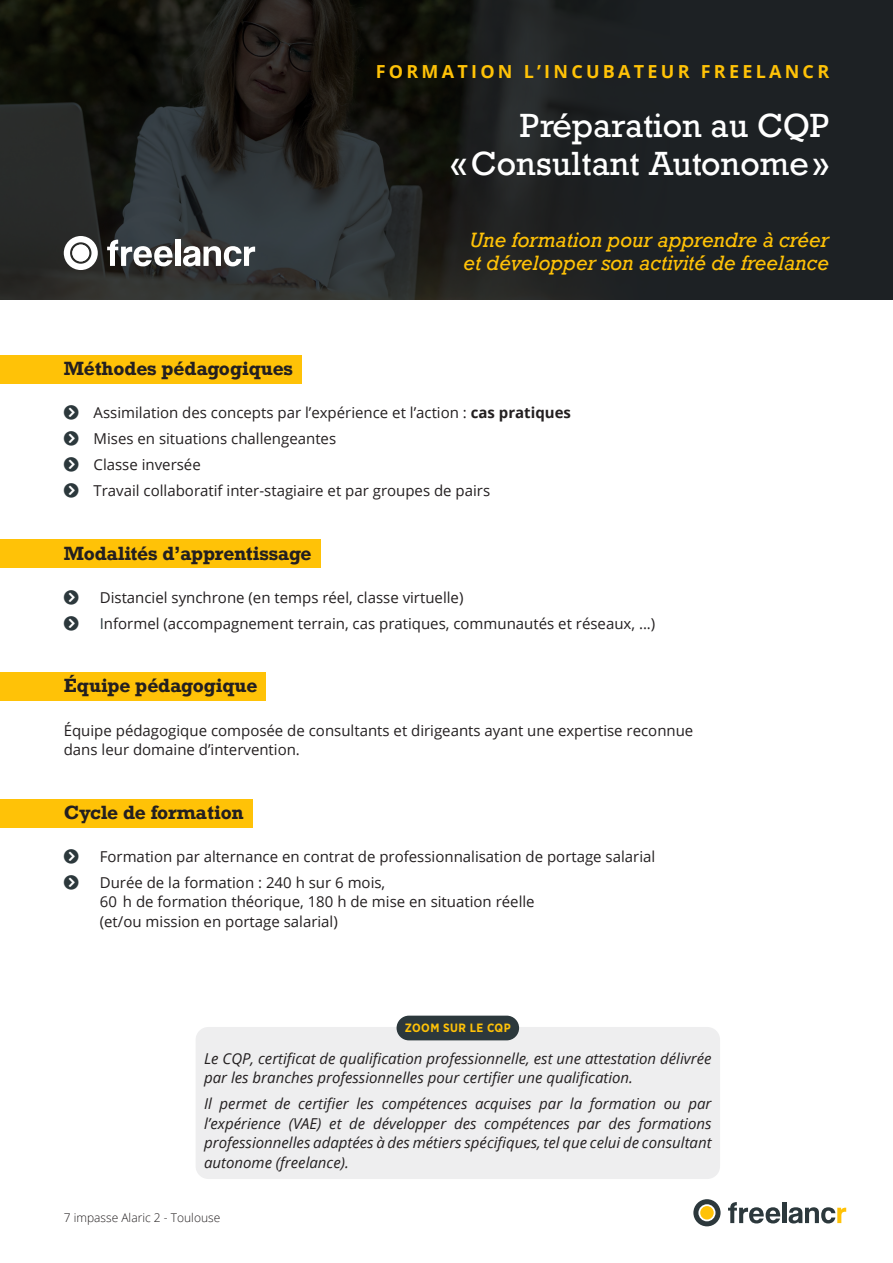
<style>
.page{position:relative;width:893px;height:1263px;background:#fff}
.page>*{position:absolute;margin:0;border:0;box-sizing:border-box;transform-origin:0 0}
.t1{font:31.5px "Rockwell Nova";color:#fff}
.t2{font:italic 19.5px/23.4px "Rockwell";color:#ffc207;text-align:center}
.TITRE_ENCADRÉ{font:700 18px "Rockwell";color:#231f20}
.t3{font:700 18px "Open Sans";letter-spacing:.18em;color:#ffc207}
.t4{font:15px/19.5px "Open Sans";color:#231f20}
.t5{font:italic 15px/19.5px "Open Sans";color:#231f20}
.t6{font:15px "Font Awesome 5 Pro Solid";color:#2c383c}
.t7{font:300 12px "Open Sans";color:#231f20}
.TEXTE_COURANT{font:700 12px "Gotham Narrow";letter-spacing:.04em;color:#ffc207}
.s1{color:#2c383c}
.s2{font-weight:700}
</style>
<div class="page">
<div style="left:196px;top:1027px;width:524px;height:152px;background:#eeeeef;border-radius:13px"></div>
<div style="left:0;top:355px;width:302px;height:29px;background:#ffc207"></div>
<div style="left:0;top:540px;width:320px;height:28px;background:#ffc207"></div>
<div style="left:0;top:672px;width:266px;height:29px;background:#ffc207"></div>
<div style="left:0;top:799px;width:252px;height:28px;background:#ffc207"></div>
<div style="left:397px;top:1016px;width:122px;height:24px;background:#2c383c;border-radius:12px"></div>
<div style="left:0;top:0;width:893px;height:300px;background:#1d2124"></div>
<img style="left:0;top:0;width:585px;height:300px">
<svg style="left:107px;top:240px;width:66px;height:26px;background:#888a8b"></svg>
<div style="left:175px;top:240px;width:5px;height:26px;background:#fff"></div>
<svg style="left:183px;top:246px;width:72px;height:20px"></svg>
<svg style="left:64px;top:236px;width:34px;height:34px"></svg>
<div style="left:72px;top:245px;width:17px;height:16px;background:#fff;border-radius:50%"></div>
<svg style="left:728px;top:1202px;width:52px;height:21px"></svg>
<hr style="left:782px;top:1202px;width:4px;height:21px;background:#2c383c">
<svg style="left:789px;top:1207px;width:57px;height:16px"></svg>
<div style="left:693px;top:1199px;width:28px;height:27px;background:#2c383c;border-radius:50%"></div>
<svg style="left:698px;top:1204px;width:17px;height:17px"></svg>
<p class="t3" style="left:376px;top:58px;width:455px">FORMATION L’INCUBATEUR FREELANCR</p>
<p class="t1" style="left:520px;top:106px;width:311px">Préparation au CQP</p>
<p class="t1" style="left:451px;top:144px;width:380px">«Consultant Autonome»</p>
<p class="t2" style="left:464px;top:228px;width:367px">Une formation pour apprendre à créer et développer son activité de freelance</p>
<p class="TITRE_ENCADRÉ" style="left:64px;top:357px;width:231px">Méthodes pédagogiques</p>
<p class="t4" style="left:64px;top:403px;width:509px"><span class="s1">❖□■●▼</span> Assimilation des concepts par l’expérience et l’action : <span class="s2">cas pratiques</span></p>
<p class="t4" style="left:64px;top:429px;width:274px"><span class="s1">❖□■●▼</span> Mises en situations challengeantes</p>
<p class="t4" style="left:64px;top:454px;width:139px"><span class="s1">❖□■●▼</span> Classe inversée</p>
<p class="t4" style="left:64px;top:480px;width:428px"><span class="s1">❖□■●▼</span> Travail collaboratif inter-stagiaire et par groupes de pairs</p>
<p class="TITRE_ENCADRÉ" style="left:64px;top:541px;width:249px">Modalités d’apprentissage</p>
<p class="t6" style="left:64px;top:590px;width:16px">❖□■●▼</p>
<p class="t4" style="left:100px;top:587px;width:365px">Distanciel synchrone (en temps réel, classe virtuelle)</p>
<p class="t6" style="left:64px;top:616px;width:16px">❖□■●▼</p>
<p class="t4" style="left:100px;top:613px;width:557px"><span class="s1">I</span>nformel (accompagnement terrain, cas pratiques, communautés et réseaux, ...)</p>
<p class="TITRE_ENCADRÉ" style="left:64px;top:674px;width:195px">Équipe pédagogique</p>
<p class="t4" style="left:64px;top:720px;width:631px">Équipe pédagogique composée de consultants et dirigeants ayant une expertise reconnue dans leur domaine d’intervention.</p>
<p class="TITRE_ENCADRÉ" style="left:64px;top:800px;width:182px">Cycle de formation</p>
<p class="t6" style="left:64px;top:849px;width:16px">❖□■●▼</p>
<p class="t4" style="left:100px;top:846px;width:557px">Formation par alternance en contrat de professionnalisation de portage salarial</p>
<p class="t6" style="left:64px;top:875px;width:16px">❖□■●▼</p>
<p class="t4" style="left:100px;top:872px;width:436px">Durée de la formation : 240 h sur 6 mois,<br>60 h de formation théorique, 180 h de mise en situation réelle (et/ou mission en portage salarial)</p>
<p class="TEXTE_COURANT" style="left:405px;top:1020px;width:108px">ZOOM SUR LE CQP</p>
<p class="t5" style="left:204px;top:1048px;width:509px">Le CQP, certificat de qualification professionnelle, est une attestation délivrée par les branches professionnelles pour certifier une qualification.</p>
<p class="t5" style="left:204px;top:1094px;width:509px;text-align:justify">Il permet de certifier les compétences acquises par la formation ou par l’expérience (VAE) et de développer des compétences par des formations professionnelles adaptées à des métiers spécifiques, tel que celui de consultant autonome (freelance).</p>
<p class="t7" style="left:64px;top:1209px;width:158px">7 impasse Alaric 2 - Toulouse</p>
</div>
